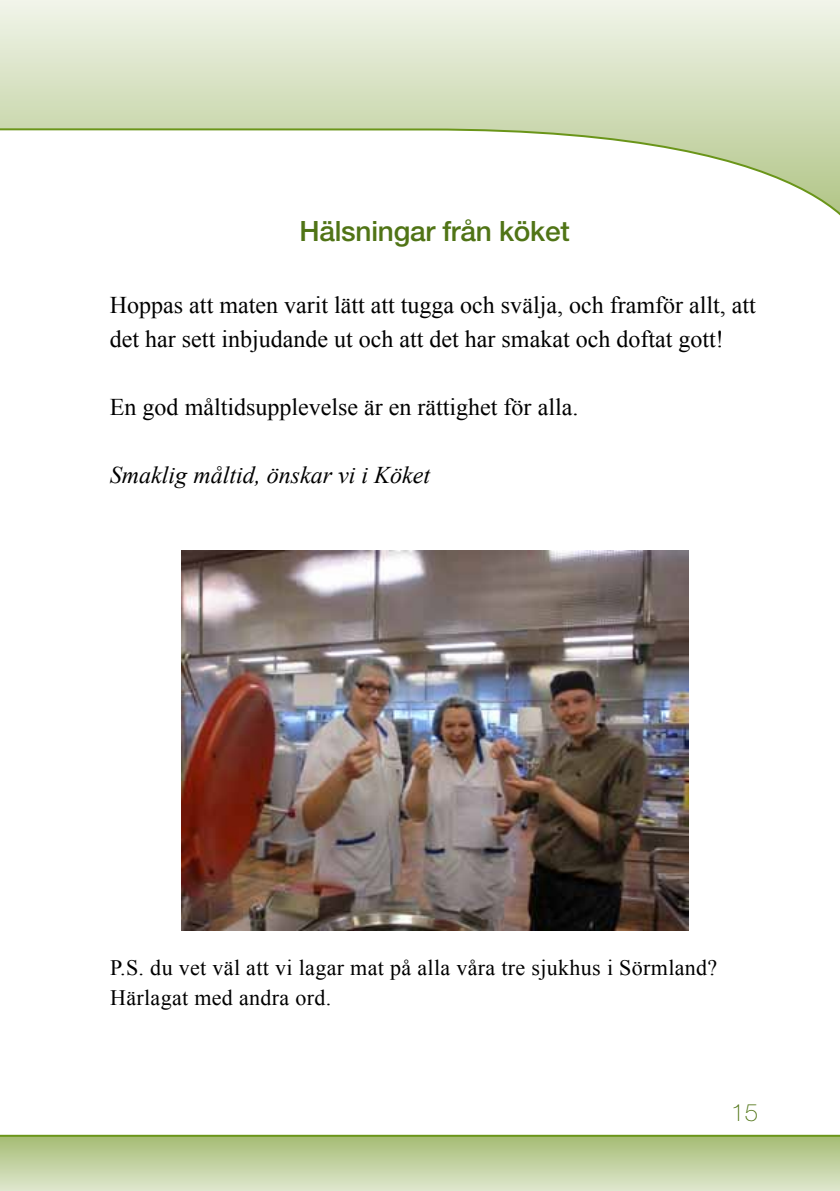
<style>
.page{position:relative;width:840px;height:1191px;background:#fff}
.page>*{position:absolute;margin:0;border:0;box-sizing:border-box;transform-origin:0 0}
.t1{font:500 28px "Helvetica Neue LT Pro";letter-spacing:-.01em;color:#507416}
.t2{font:24px/34px "Times New Roman";color:#010101}
.t3{font:italic 24px "Times New Roman";color:#010101}
.t4{font:100 24px "Helvetica Neue LT Pro";color:#507416}
.t5{font:22px/30px "Times New Roman";letter-spacing:.015em;color:#000}
</style>
<div class="page">
<svg style="left:0;top:0;width:839px;height:215px"></svg>
<svg style="left:0;top:1134px;width:839px;height:57px;background:#c0d09e"></svg>
<img style="left:182px;top:550px;width:506px;height:380px">
<p class="t1" style="left:299px;top:214px;width:271px">Hälsningar från köket</p>
<p class="t2" style="left:110px;top:287px;width:647px">Hoppas att maten varit lätt att tugga och svälja, och framför allt, att det har sett inbjudande ut och att det har smakat och doftat gott!</p>
<p class="t2" style="left:110px;top:389px;width:469px">En god måltidsupplevelse är en rättighet för alla.</p>
<p class="t3" style="left:110px;top:458px;width:321px">Smaklig måltid, önskar vi i Köket</p>
<p class="t5" style="left:110px;top:952px;width:608px">P.S. du vet väl att vi lagar mat på alla våra tre sjukhus i Sörmland?<br>Härlagat med andra ord.</p>
<p class="t4" style="left:730px;top:1099px;width:29px">15</p>
</div>
